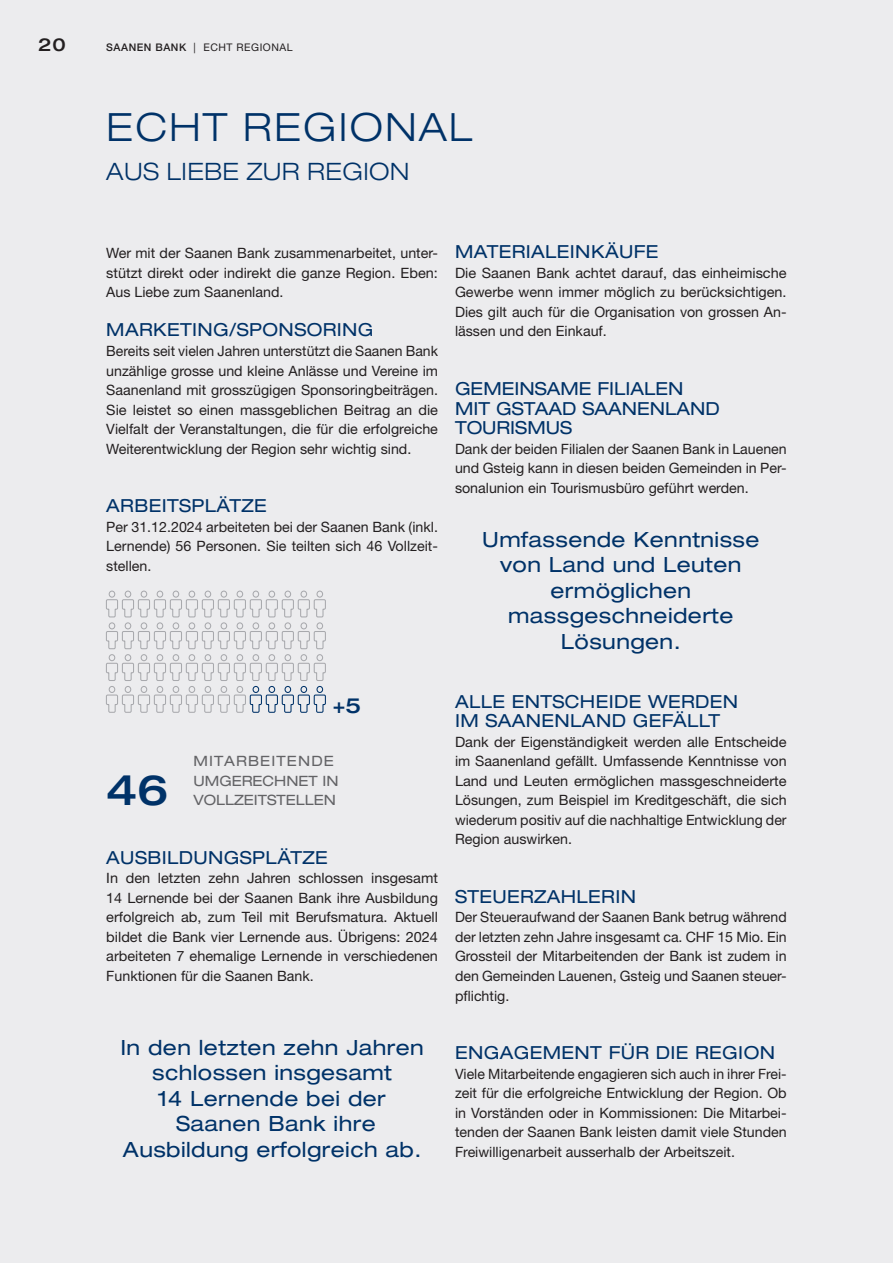
<style>
.page{position:relative;width:893px;height:1263px;background:#ececee}
.page>*{position:absolute;margin:0;border:0;box-sizing:border-box;transform-origin:0 0}
.t1{font:500 expanded 42px "Helvetica Neue LT Std";color:#003268}
.t2{font:300 expanded 39px "Helvetica Neue LT Std";letter-spacing:.06em;color:#003268}
.t3{font:300 expanded 24px "Helvetica Neue LT Std";letter-spacing:.02em;color:#003268}
.t4{font:expanded 21px/25.5px "Helvetica Neue LT Std";letter-spacing:.02em;color:#003268;text-align:center}
.t5{font:500 expanded 21px "Helvetica Neue LT Std";color:#003268}
.t6{font:expanded 18px/19.5px "Helvetica Neue LT Std";letter-spacing:.02em;color:#003268}
.t7{font:expanded 18px/19.5px "Helvetica Neue LT Std";color:#003268}
.t8{font:500 expanded 18px "Helvetica Neue LT Std";color:#231f20}
.t9{font:14.25px/19.5px "Helvetica Neue LT Std";color:#231f20;text-align:justify}
.t10{font:expanded 14.25px/19.5px "Helvetica Neue LT Std";letter-spacing:.045em;color:#636366}
.t11{font:expanded 14.25px "Helvetica Neue LT Std";color:#636366}
.t12{font:10.5px "Helvetica Neue LT Std";letter-spacing:.05em;color:#231f20}
.s1{font-weight:500}
</style>
<div class="page">
<svg style="left:106px;top:591px;width:220px;height:122px"></svg>
<p class="t8" style="left:38px;top:34px;width:29px">20</p>
<p class="t12" style="left:106px;top:41px;width:188px"><span class="s1">SAANEN BANK</span> | ECHT REGIONAL</p>
<h2 class="t2" style="left:106px;top:104px;width:368px">ECHT REGIONAL</h2>
<h3 class="t3" style="left:106px;top:157px;width:304px">AUS LIEBE ZUR REGION</h3>
<p class="t9" style="left:106px;top:243px;width:333px">Wer mit der Saanen Bank zusammenarbeitet, unter&shy;stützt direkt oder indirekt die ganze Region. Eben:<br>Aus Liebe zum Saanenland.</p>
<p class="t6" style="left:106px;top:320px;width:269px">MARKETING/SPONSORING</p>
<p class="t9" style="left:106px;top:341px;width:333px">Bereits seit vielen Jahren unterstützt die Saanen Bank unzählige grosse und kleine Anlässe und Vereine im Saanenland mit grosszügigen Sponsoringbeiträgen.<br>Sie leistet so einen massgeblichen Beitrag an die Vielfalt der Veranstaltungen, die für die erfolgreiche Weiterentwicklung der Region sehr wichtig sind.</p>
<p class="t6" style="left:106px;top:496px;width:162px">ARBEITSPLÄTZE</p>
<p class="t9" style="left:106px;top:517px;width:333px">Per 31.12.2024 arbeiteten bei der Saanen Bank (inkl.<br>Lernende) 56 Personen. Sie teilten sich 46 Vollzeit&shy;stellen.</p>
<h1 class="t1" style="left:106px;top:764px;width:64px">46</h1>
<h3 class="t5" style="left:333px;top:692px;width:30px">+5</h3>
<p class="t10" style="left:193px;top:751px;width:147px">MITARBEITENDE<br>UMGERECHNET IN</p>
<p class="t11" style="left:193px;top:791px;width:144px">VOLLZEITSTELLEN</p>
<p class="t6" style="left:106px;top:847px;width:223px">AUSBILDUNGSPLÄTZE</p>
<p class="t9" style="left:106px;top:868px;width:333px">In den letzten zehn Jahren schlossen insgesamt 14 Lernende bei der Saanen Bank ihre Ausbildung erfolgreich ab, zum Teil mit Berufsmatura. Aktuell bildet die Bank vier Lernende aus. Übrigens: 2024 arbeiteten 7 ehemalige Lernende in verschiedenen Funktionen für die Saanen Bank.</p>
<h3 class="t4" style="left:120px;top:1034px;width:305px">In den letzten zehn Jahren schlossen insgesamt<br>14 Lernende bei der<br>Saanen Bank ihre<br>Ausbildung erfolgreich ab.</h3>
<p class="t6" style="left:455px;top:242px;width:205px">MATERIALEINKÄUFE</p>
<p class="t9" style="left:455px;top:263px;width:333px">Die Saanen Bank achtet darauf, das einheimische Gewerbe wenn immer möglich zu berücksichtigen.<br>Dies gilt auch für die Organisation von grossen An&shy;lässen und den Einkauf.</p>
<p class="t7" style="left:455px;top:379px;width:266px">GEMEINSAME FILIALEN<br>MIT GSTAAD SAANENLAND<br>TOURISMUS</p>
<p class="t9" style="left:455px;top:439px;width:333px">Dank der beiden Filialen der Saanen Bank in Lauenen und Gsteig kann in diesen beiden Gemeinden in Per&shy;sonalunion ein Tourismusbüro geführt werden.</p>
<h3 class="t4" style="left:482px;top:526px;width:279px">Umfassende Kenntnisse von Land und Leuten ermöglichen massgeschneiderte<br>Lösungen.</h3>
<p class="t6" style="left:455px;top:691px;width:285px">ALLE ENTSCHEIDE WERDEN<br>IM SAANENLAND GEFÄLLT</p>
<p class="t9" style="left:455px;top:732px;width:333px">Dank der Eigenständigkeit werden alle Entscheide im Saanenland gefällt. Umfassende Kenntnisse von Land und Leuten ermöglichen massgeschneiderte Lösungen, zum Beispiel im Kreditgeschäft, die sich wiederum positiv auf die nachhaltige Entwicklung der Region auswirken.</p>
<p class="t6" style="left:455px;top:886px;width:183px">STEUERZAHLERIN</p>
<p class="t9" style="left:455px;top:907px;width:333px">Der Steueraufwand der Saanen Bank betrug während der letzten zehn Jahre insgesamt ca. CHF 15 Mio. Ein Grossteil der Mitarbeitenden der Bank ist zudem in den Gemeinden Lauenen, Gsteig und Saanen steuer&shy;pflichtig.</p>
<p class="t6" style="left:455px;top:1043px;width:322px">ENGAGEMENT FÜR DIE REGION</p>
<p class="t9" style="left:455px;top:1064px;width:333px">Viele Mitarbeitende engagieren sich auch in ihrer Frei&shy;zeit für die erfolgreiche Entwicklung der Region. Ob in Vorständen oder in Kommissionen: Die Mitarbei&shy;tenden der Saanen Bank leisten damit viele Stunden Freiwilligenarbeit ausserhalb der Arbeitszeit.</p>
</div>
